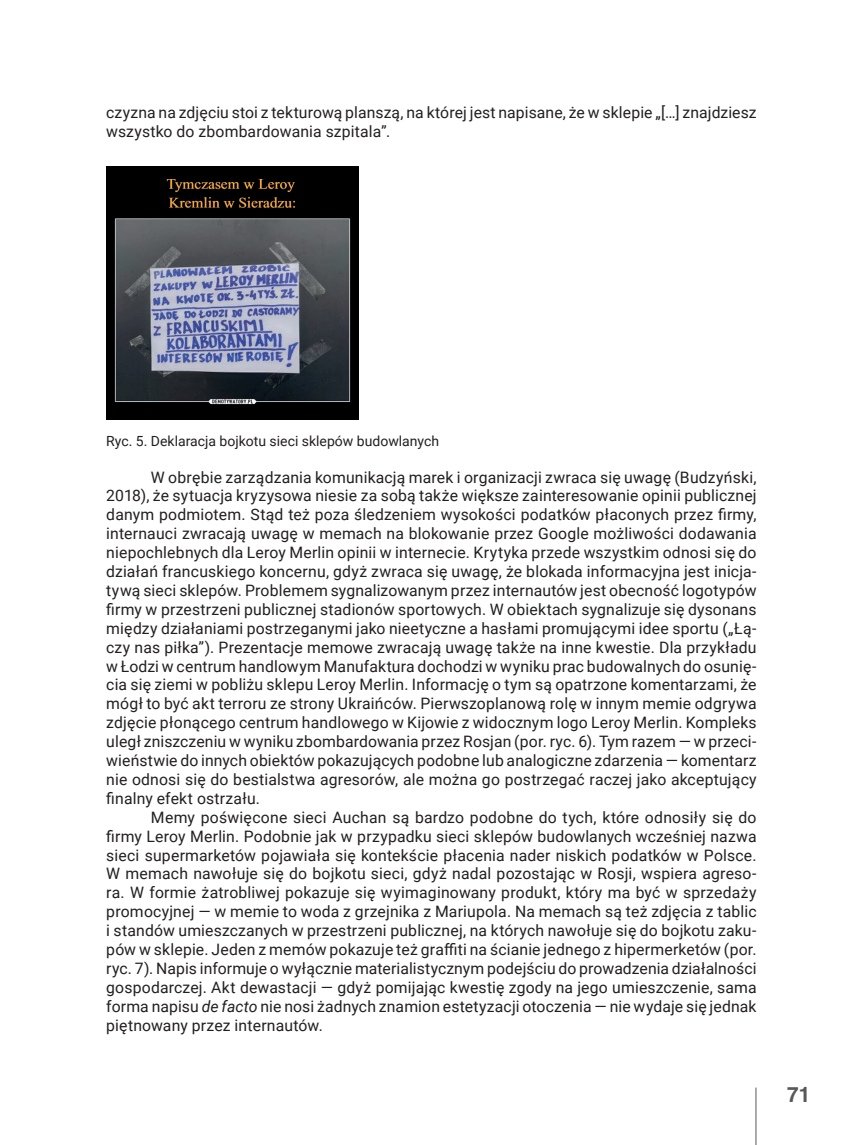
<style>
.page{position:relative;width:848px;height:1145px;background:#fff}
.page>*{position:absolute;margin:0;border:0;box-sizing:border-box;transform-origin:0 0}
.t1{font:700 21px "Helvetica";color:#57585a}
.t2{font:15.75px/18.9px "Roboto";letter-spacing:.005em;color:#231f20;text-align:justify}
.t3{font:14px "Roboto";color:#231f20}
.s1{font-style:italic}
</style>
<div class="page">
<hr style="left:755px;top:1088px;width:1px;height:57px;background:#808285">
<img style="left:106px;top:166px;width:252px;height:254px">
<p class="t2" style="left:106px;top:103px;width:651px">czyzna na zdjęciu stoi z tekturową planszą, na której jest napisane, że w sklepie „[…] znajdziesz wszystko do zbombardowania szpitala”.</p>
<p class="t3" style="left:106px;top:433px;width:334px">Ryc. 5. Deklaracja bojkotu sieci sklepów budowlanych</p>
<p class="t2" style="left:106px;top:468px;width:651px;text-indent:45px">W obrębie zarządzania komunikacją marek i organizacji zwraca się uwagę (Budzyński, 2018), że sytuacja kryzysowa niesie za sobą także większe zainteresowanie opinii publicznej danym podmiotem. Stąd też poza śledzeniem wysokości podatków płaconych przez firmy, internauci zwracają uwagę w memach na blokowanie przez Google możliwości dodawania niepochlebnych dla Leroy Merlin opinii w internecie. Krytyka przede wszystkim odnosi się do działań francuskiego koncernu, gdyż zwraca się uwagę, że blokada informacyjna jest inicja&shy;tywą sieci sklepów. Problemem sygnalizowanym przez internautów jest obecność logotypów firmy w przestrzeni publicznej stadionów sportowych. W obiektach sygnalizuje się dysonans między działaniami postrzeganymi jako nieetyczne a hasłami promującymi idee sportu („Łą&shy;czy nas piłka”). Prezentacje memowe zwracają uwagę także na inne kwestie. Dla przykładu w Łodzi w centrum handlowym Manufaktura dochodzi w wyniku prac budowalnych do osunię&shy;cia się ziemi w pobliżu sklepu Leroy Merlin. Informację o tym są opatrzone komentarzami, że mógł to być akt terroru ze strony Ukraińców. Pierwszoplanową rolę w innym memie odgrywa zdjęcie płonącego centrum handlowego w Kijowie z widocznym logo Leroy Merlin. Kompleks uległ zniszczeniu w wyniku zbombardowania przez Rosjan (por. ryc. 6). Tym razem — w przeci&shy;wieństwie do innych obiektów pokazujących podobne lub analogiczne zdarzenia — komentarz nie odnosi się do bestialstwa agresorów, ale można go postrzegać raczej jako akceptujący finalny efekt ostrzału.</p>
<p class="t2" style="left:106px;top:808px;width:651px;text-indent:45px">Memy poświęcone sieci Auchan są bardzo podobne do tych, które odnosiły się do firmy Leroy Merlin. Podobnie jak w przypadku sieci sklepów budowlanych wcześniej nazwa sieci supermarketów pojawiała się kontekście płacenia nader niskich podatków w Polsce.<br>W memach nawołuje się do bojkotu sieci, gdyż nadal pozostając w Rosji, wspiera agreso&shy;ra. W formie żatrobliwej pokazuje się wyimaginowany produkt, który ma być w sprzedaży promocyjnej — w memie to woda z grzejnika z Mariupola. Na memach są też zdjęcia z tablic i standów umieszczanych w przestrzeni publicznej, na których nawołuje się do bojkotu zaku&shy;pów w sklepie. Jeden z memów pokazuje też graffiti na ścianie jednego z hipermerketów (por. ryc. 7). Napis informuje o wyłącznie materialistycznym podejściu do prowadzenia działalności gospodarczej. Akt dewastacji — gdyż pomijając kwestię zgody na jego umieszczenie, sama forma napisu <span class="s1">de facto</span> nie nosi żadnych znamion estetyzacji otoczenia — nie wydaje się jednak piętnowany przez internautów.</p>
<h1 class="t1" style="left:787px;top:1082px;width:25px">71</h1>
</div>
